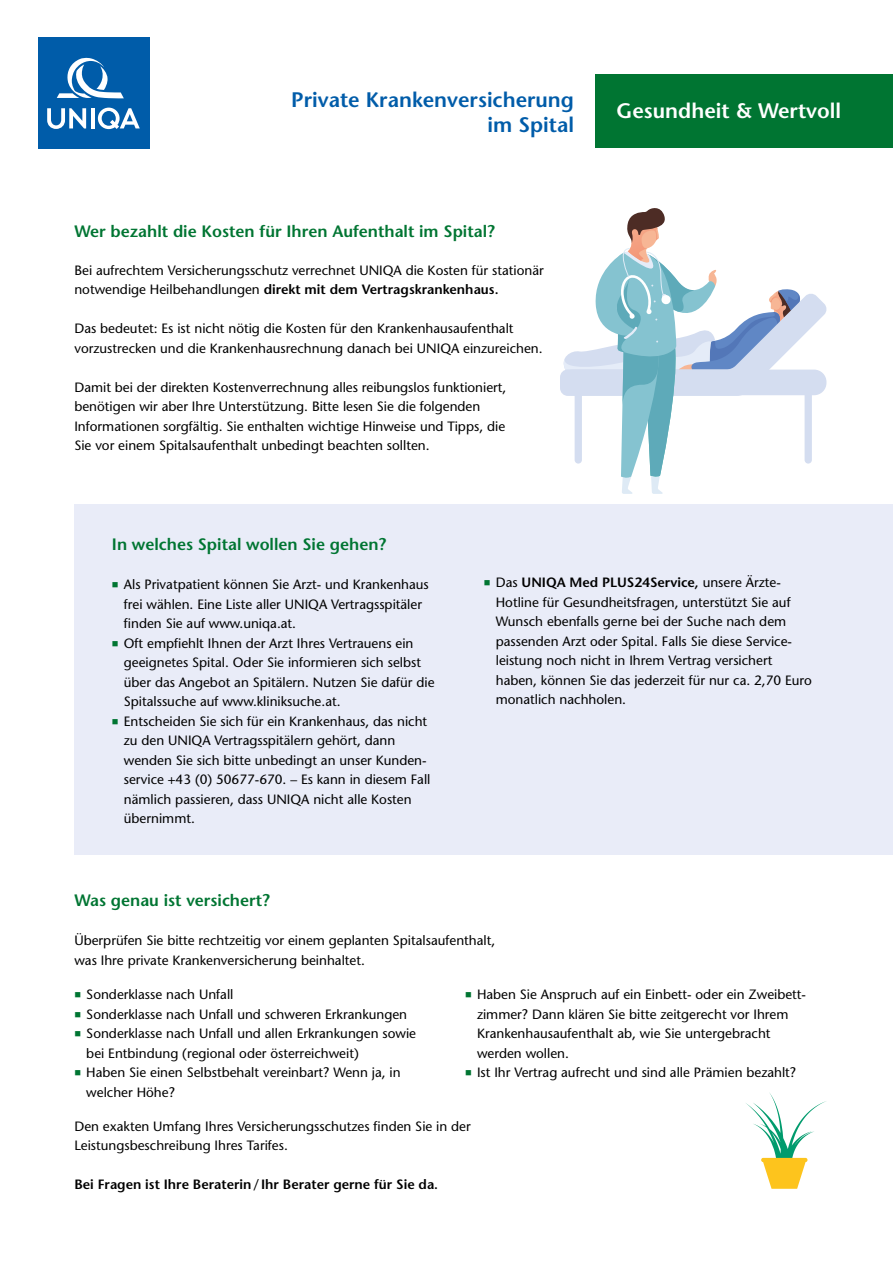
<style>
.page{position:relative;width:893px;height:1263px;background:#fff}
.page>*{position:absolute;margin:0;border:0;box-sizing:border-box;transform-origin:0 0}
.t1{font:600 21px/25.5px "Stone Sans";color:#005ca9;text-align:right}
.t2{font:600 21px "Stone Sans";color:#fff}
.t3{font:600 16.5px "Stone Sans";color:#007532}
.t4{font:13.5px/19.5px "Stone Sans";color:#000}
.t5{font:600 13.5px "Stone Sans";color:#000}
.s1{font-weight:600}
</style>
<div class="page">
<div style="left:595px;top:74px;width:298px;height:74px;background:#007532"></div>
<div style="left:38px;top:37px;width:111px;height:112px;background:#005ca9"></div>
<svg style="left:47px;top:108px;width:39px;height:21px"></svg>
<hr style="left:91px;top:108px;width:4px;height:20px;background:#fff">
<svg style="left:98px;top:108px;width:42px;height:21px"></svg>
<svg style="left:57px;top:57px;width:67px;height:41px"></svg>
<div style="left:74px;top:504px;width:819px;height:351px;background:#e9ecf8"></div>
<svg style="left:746px;top:1092px;width:80px;height:97px"></svg>
<svg style="left:560px;top:208px;width:266px;height:286px"></svg>
<h1 class="t1" style="left:291px;top:86px;width:284px">Private Krankenversicherung im Spital</h1>
<h1 class="t2" style="left:616px;top:98px;width:226px">Gesundheit &amp; Wertvoll</h1>
<p class="t3" style="left:74px;top:222px;width:422px">Wer bezahlt die Kosten für Ihren Aufenthalt im Spital?</p>
<p class="t4" style="left:74px;top:260px;width:471px">Bei aufrechtem Versicherungsschutz verrechnet UNIQA die Kosten für stationär notwendige Heilbehandlungen <span class="s1">direkt mit dem Vertragskrankenhaus.</span></p>
<p class="t4" style="left:74px;top:319px;width:470px">Das bedeutet: Es ist nicht nötig die Kosten für den Krankenhausaufenthalt vorzustrecken und die Krankenhausrechnung danach bei UNIQA einzureichen.</p>
<p class="t4" style="left:74px;top:377px;width:434px">Damit bei der direkten Kostenverrechnung alles reibungslos funktioniert, benötigen wir aber Ihre Unterstützung. Bitte lesen Sie die folgenden Informationen sorgfältig. Sie enthalten wichtige Hinweise und Tipps, die Sie vor einem Spitalsaufenthalt unbedingt beachten sollten.</p>
<p class="t3" style="left:112px;top:535px;width:276px">In welches Spital wollen Sie gehen?</p>
<p class="t4" style="left:124px;top:575px;width:312px">Als Privatpatient können Sie Arzt- und Krankenhaus frei wählen. Eine Liste aller UNIQA Vertragsspitäler finden Sie auf www.uniqa.at.<br>Oft empfiehlt Ihnen der Arzt Ihres Vertrauens ein geeignetes Spital. Oder Sie informieren sich selbst über das Angebot an Spitälern. Nutzen Sie dafür die Spitalssuche auf www.kliniksuche.at.<br>Entscheiden Sie sich für ein Krankenhaus, das nicht zu den UNIQA Vertragsspitälern gehört, dann wenden Sie sich bitte unbedingt an unser Kunden&shy;service +43 (0) 50677-670. – Es kann in diesem Fall nämlich passieren, dass UNIQA nicht alle Kosten übernimmt.</p>
<p class="t4" style="left:496px;top:573px;width:318px">Das <span class="s1">UNIQA Med PLUS24Service,</span> unsere Ärzte-Hotline für Gesundheitsfragen, unterstützt Sie auf Wunsch ebenfalls gerne bei der Suche nach dem passenden Arzt oder Spital. Falls Sie diese Service&shy;leistung noch nicht in Ihrem Vertrag versichert haben, können Sie das jederzeit für nur ca. 2,70 Euro monatlich nachholen.</p>
<p class="t3" style="left:74px;top:891px;width:197px">Was genau ist versichert?</p>
<p class="t4" style="left:74px;top:931px;width:422px">Überprüfen Sie bitte rechtzeitig vor einem geplanten Spitalsaufenthalt, was Ihre private Krankenversicherung beinhaltet.</p>
<p class="t4" style="left:86px;top:985px;width:331px">Sonderklasse nach Unfall<br>Sonderklasse nach Unfall und schweren Erkrankungen Sonderklasse nach Unfall und allen Erkrankungen sowie bei Entbindung (regional oder österreichweit)<br>Haben Sie einen Selbstbehalt vereinbart? Wenn ja, in welcher Höhe?</p>
<p class="t4" style="left:477px;top:985px;width:331px">Haben Sie Anspruch auf ein Einbett- oder ein Zweibett&shy;zimmer? Dann klären Sie bitte zeitgerecht vor Ihrem Krankenhausaufenthalt ab, wie Sie untergebracht werden wollen.<br>Ist Ihr Vertrag aufrecht und sind alle Prämien bezahlt?</p>
<p class="t4" style="left:74px;top:1116px;width:398px">Den exakten Umfang Ihres Versicherungsschutzes finden Sie in der<br>Leistungsbeschreibung Ihres Tarifes.</p>
<p class="t5" style="left:74px;top:1176px;width:365px">Bei Fragen ist Ihre Beraterin/ Ihr Berater gerne für Sie da.</p>
</div>
